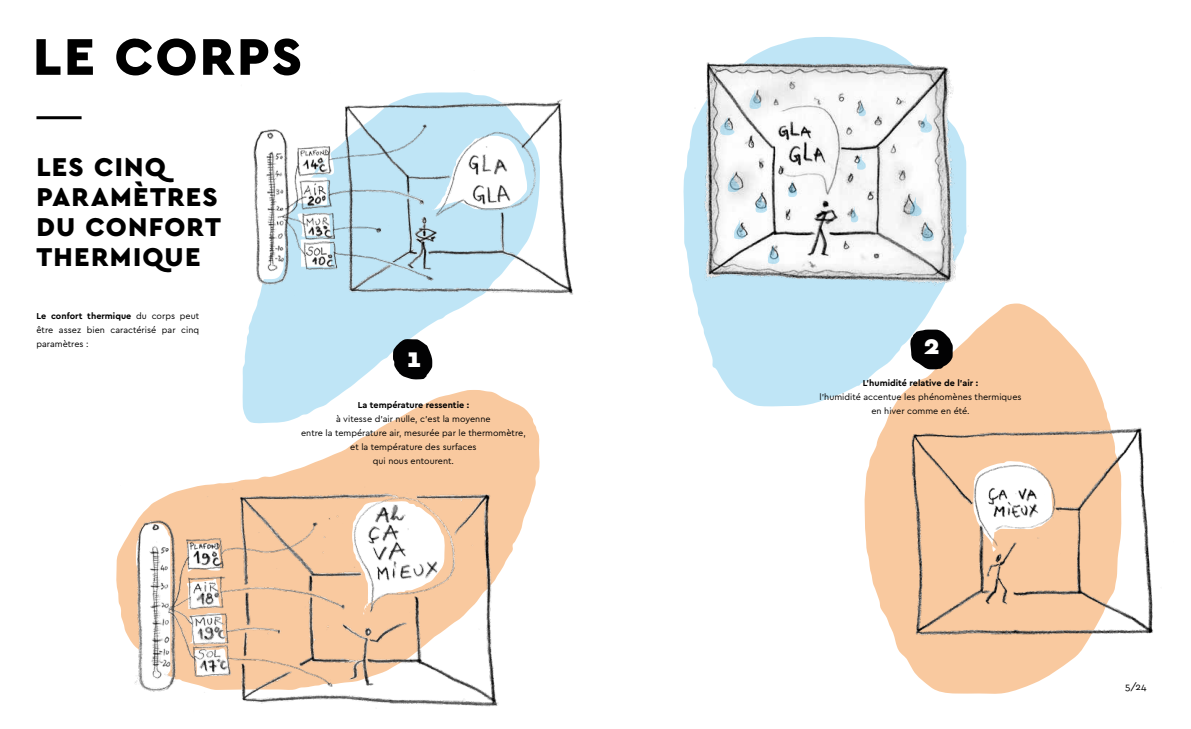
<style>
.page{position:relative;width:1191px;height:729px;background:#fff}
.page>*{position:absolute;margin:0;border:0;box-sizing:border-box;transform-origin:0 0}
.t1{font:900 54px "Cera Pro";letter-spacing:.04em;color:#000}
.t2{font:900 27px/30px "Cera Pro";letter-spacing:.045em;color:#000}
.t3{font:900 27px "Cera Pro";color:#fff}
.t4{font:10px "Cera Pro";color:#000}
.t5{font:9px/14px "Cera Pro";color:#000;text-align:center}
.t6{font:700 9px "Cera Pro";color:#000}
.s1{font-weight:700}
</style>
<div class="page">
<svg style="left:116px;top:424px;width:424px;height:179px"></svg>
<svg style="left:242px;top:305px;width:292px;height:119px"></svg>
<img style="left:119px;top:485px;width:405px;height:222px">
<hr style="left:36px;top:116px;width:46px;height:3px;background:#000">
<svg style="left:393px;top:338px;width:39px;height:41px;background:#333537"></svg>
<svg style="left:864px;top:303px;width:246px;height:391px;fill:#f9c99f"></svg>
<svg style="left:683px;top:37px;width:283px;height:370px;fill:#bfe5f6"></svg>
<img style="left:687px;top:58px;width:280px;height:233px">
<img style="left:892px;top:423px;width:261px;height:213px">
<svg style="left:720px;top:116px;width:15px;height:19px"></svg>
<svg style="left:727px;top:173px;width:12px;height:19px"></svg>
<svg style="left:755px;top:194px;width:12px;height:19px"></svg>
<svg style="left:910px;top:197px;width:11px;height:19px"></svg>
<svg style="left:858px;top:102px;width:8px;height:14px"></svg>
<svg style="left:749px;top:90px;width:12px;height:19px"></svg>
<svg style="left:922px;top:222px;width:12px;height:20px"></svg>
<svg style="left:920px;top:113px;width:12px;height:20px"></svg>
<svg style="left:734px;top:220px;width:11px;height:19px"></svg>
<svg style="left:857px;top:154px;width:9px;height:16px"></svg>
<svg style="left:788px;top:181px;width:9px;height:16px"></svg>
<svg style="left:850px;top:206px;width:8px;height:16px"></svg>
<svg style="left:767px;top:245px;width:12px;height:19px"></svg>
<svg style="left:909px;top:329px;width:44px;height:40px;background:#373636"></svg>
<img style="left:253px;top:92px;width:320px;height:213px">
<h1 class="t1" style="left:33px;top:21px;width:270px">LE CORPS</h1>
<h2 class="t2" style="left:36px;top:151px;width:186px">LES CINQ<br>PARAMÈTRES<br>DU CONFORT<br>THERMIQUE</h2>
<p class="t5" style="left:36px;top:309px;width:164px;text-align:justify"><span class="s1">Le confort thermique</span> du corps peut être assez bien caractérisé par cinq paramètres :</p>
<h2 class="t3" style="left:407px;top:339px;width:16px">1</h2>
<p class="t6" style="left:358px;top:399px;width:113px">La température ressentie :</p>
<p class="t5" style="left:301px;top:411px;width:226px">à vitesse d’air nulle, c’est la moyenne<br>entre la température air, mesurée par le thermomètre, et la température des surfaces<br>qui nous entourent.</p>
<h2 class="t3" style="left:923px;top:327px;width:18px">2</h2>
<p class="t6" style="left:863px;top:377px;width:117px">L’humidité relative de l’air :</p>
<p class="t5" style="left:819px;top:390px;width:203px">l’humidité accentue les phénomènes thermiques en hiver comme en été.</p>
<p class="t4" style="left:1125px;top:680px;width:23px">5/24</p>
</div>
